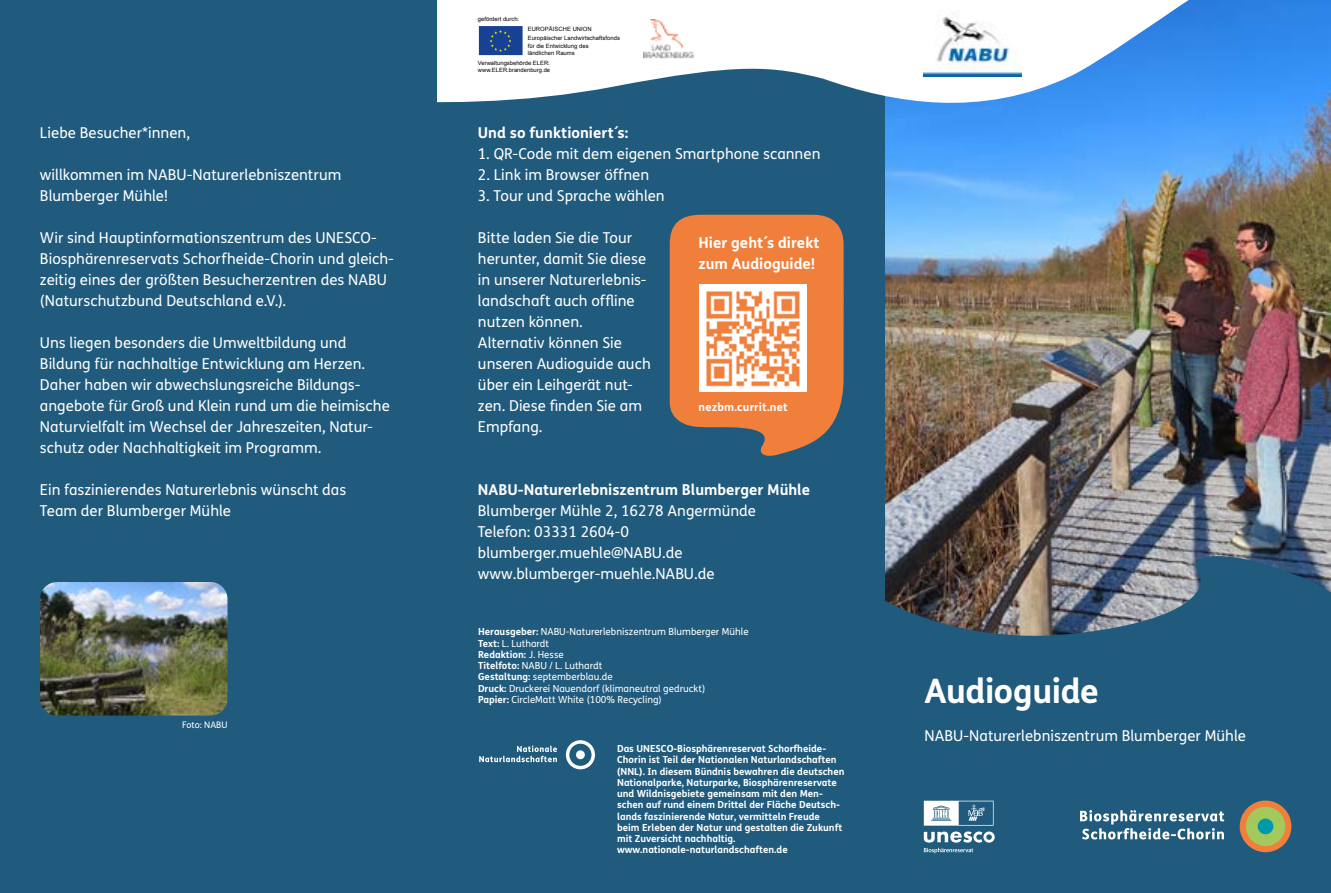
<style>
.page{position:relative;width:1331px;height:893px;background:#fff}
.page>*{position:absolute;margin:0;border:0;box-sizing:border-box;transform-origin:0 0}
.t1{font:700 33.75px "FS Me";letter-spacing:-.01em;color:#fff}
.t2{font:15px/21px "FS Me";color:#fff}
.t3{font:700 15px/21px "FS Me";color:#fff}
.t4{font:700 11.25px "FS Me";letter-spacing:.015em;color:#fff}
.t5{font:700 9.75px/11.2px "FS Me";color:#fff}
.t6{font:9.75px/11.2px "FS Me";color:#fff}
.t7{font:9px "FS Me";color:#fff}
.t8{font:5.85px/7.5px "Arial";letter-spacing:.005em;color:#000}
.s1{font-weight:700}
</style>
<div class="page">
<img style="left:884px;top:0;width:447px;height:546px">
<div style="left:0;top:0;width:884px;height:893px;background:#205b7d"></div>
<svg style="left:884px;top:546px;width:447px;height:347px;background:#2e5d79"></svg>
<svg style="left:566px;top:740px;width:29px;height:29px"></svg>
<div style="left:576px;top:750px;width:9px;height:9px;background:#fff;border-radius:50%"></div>
<svg style="left:479px;top:746px;width:78px;height:16px"></svg>
<div style="left:1240px;top:800px;width:51px;height:52px;background:#f07f3c;border-radius:50%"></div>
<div style="left:1246px;top:807px;width:39px;height:39px;background:#a3c95c;border-radius:50%"></div>
<div style="left:1258px;top:818px;width:15px;height:16px;background:#0098ac;border-radius:50%"></div>
<svg style="left:1080px;top:810px;width:144px;height:29px"></svg>
<svg style="left:924px;top:801px;width:71px;height:52px"></svg>
<svg style="left:670px;top:215px;width:174px;height:241px;background:#d27a46"></svg>
<img style="left:700px;top:285px;width:107px;height:107px">
<svg style="left:438px;top:0;width:777px;height:103px;fill:#fff"></svg>
<img style="left:924px;top:0;width:97px;height:77px">
<img style="left:644px;top:20px;width:50px;height:42px">
<div style="left:478px;top:26px;width:45px;height:30px;background:#164194"></div>
<svg style="left:489px;top:30px;width:22px;height:22px"></svg>
<div style="left:478px;top:25px;width:45px;height:31px;border:1px solid #fff"></div>
<img style="left:40px;top:582px;width:187px;height:134px">
<p class="t2" style="left:40px;top:122px;width:152px">Liebe Besucher*innen,</p>
<p class="t2" style="left:40px;top:164px;width:303px">willkommen im NABU-Naturerlebniszentrum<br>Blumberger Mühle!</p>
<p class="t2" style="left:40px;top:227px;width:355px">Wir sind Hauptinformationszentrum des UNESCO-Biosphärenreservats Schorfheide-Chorin und gleich&shy;zeitig eines der größten Besucherzentren des NABU (Naturschutzbund Deutschland e.V.).</p>
<p class="t2" style="left:40px;top:332px;width:351px">Uns liegen besonders die Umweltbildung und Bildung für nachhaltige Entwicklung am Herzen.<br>Daher haben wir abwechslungsreiche Bildungs&shy;angebote für Groß und Klein rund um die heimische Naturvielfalt im Wechsel der Jahreszeiten, Natur&shy;schutz oder Nachhaltigkeit im Programm.</p>
<p class="t2" style="left:40px;top:479px;width:308px">Ein faszinierendes Naturerlebnis wünscht das<br>Team der Blumberger Mühle</p>
<p class="t7" style="left:182px;top:718px;width:47px">Foto: NABU</p>
<p class="t8" style="left:478px;top:16px;width:43px">gefördert durch:</p>
<p class="t8" style="left:528px;top:24px;width:94px;line-height:9.4px">EUROPÄISCHE UNION<br>Europäischer Landwirtschaftsfonds</p>
<p class="t8" style="left:528px;top:42px;width:62px">für die Entwicklung des ländlichen Raums</p>
<p class="t8" style="left:478px;top:59px;width:74px">Verwaltungsbehörde ELER: www.ELER.brandenburg.de</p>
<p class="t3" style="left:478px;top:121px;width:152px">Und so funktioniert´s:</p>
<p class="t2" style="left:478px;top:143px;width:344px">1. QR-Code mit dem eigenen Smartphone scannen</p>
<p class="t2" style="left:478px;top:164px;width:173px">2. Link im Browser öffnen</p>
<p class="t2" style="left:478px;top:185px;width:188px">3. Tour und Sprache wählen</p>
<p class="t2" style="left:478px;top:227px;width:174px">Bitte laden Sie die Tour herunter, damit Sie diese in unserer Naturerlebnis&shy;landschaft auch offline nutzen können.<br>Alternativ können Sie unseren Audioguide auch über ein Leihgerät nut&shy;zen. Diese finden Sie am<br>Empfang.</p>
<p class="t3" style="left:699px;top:232px;width:123px">Hier geht´s direkt zum Audioguide!</p>
<p class="t4" style="left:699px;top:398px;width:91px">nezbm.currit.net</p>
<p class="t3" style="left:478px;top:478px;width:334px">NABU-Naturerlebniszentrum Blumberger Mühle</p>
<p class="t2" style="left:478px;top:500px;width:280px">Blumberger Mühle 2, 16278 Angermünde<br>Telefon: 03331 2604-0 blumberger.muehle@NABU.de www.blumberger-muehle.NABU.de</p>
<p class="t6" style="left:478px;top:626px;width:272px"><span class="s1">Herausgeber:</span> NABU-Naturerlebniszentrum Blumberger Mühle <span class="s1">Text:</span> L. Luthardt<br><span class="s1">Redaktion:</span> J. Hesse<br><span class="s1">Titelfoto:</span> NABU / L. Luthardt<br><span class="s1">Gestaltung:</span> septemberblau.de<br><span class="s1">Druck:</span> Druckerei Nauendorf (klimaneutral gedruckt)<br><span class="s1">Papier:</span> CircleMatt White (100% Recycling)</p>
<p class="t5" style="left:617px;top:742px;width:229px">Das UNESCO-Biosphärenreservat Schorfheide-Chorin ist Teil der Nationalen Naturlandschaften (NNL). In diesem Bündnis bewahren die deutschen Nationalparke, Naturparke, Biosphärenreservate und Wildnisgebiete gemeinsam mit den Men&shy;schen auf rund einem Drittel der Fläche Deutsch&shy;lands faszinierende Natur, vermitteln Freude beim Erleben der Natur und gestalten die Zukunft mit Zuversicht nachhaltig. www.nationale-naturlandschaften.de</p>
<h1 class="t1" style="left:924px;top:664px;width:176px">Audioguide</h1>
<p class="t2" style="left:924px;top:724px;width:323px">NABU-Naturerlebniszentrum Blumberger Mühle</p>
</div>
